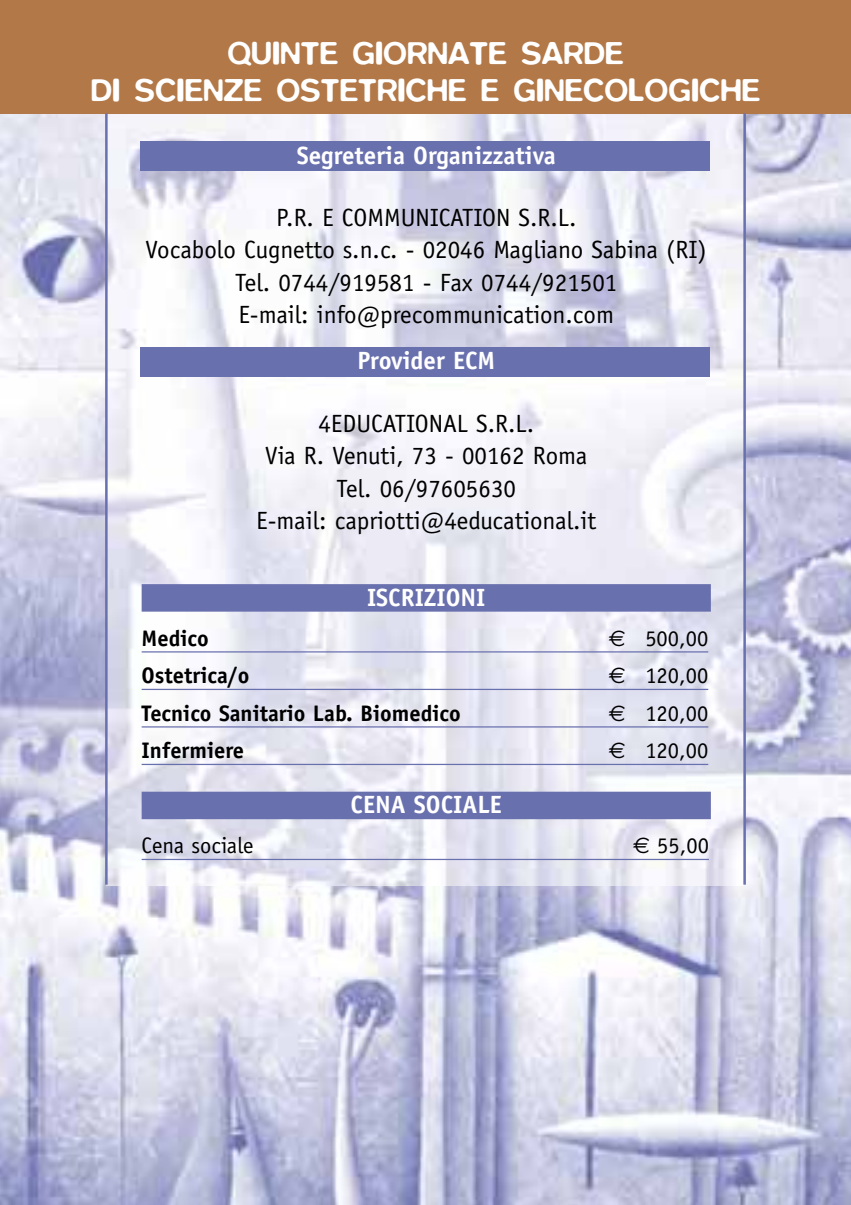
<style>
.page{position:relative;width:851px;height:1205px;background:#fff}
.page>*{position:absolute;margin:0;border:0;box-sizing:border-box;transform-origin:0 0}
.t1{font:500 42.5px "Blur";color:#fff}
.t2{font:500 32.5px/37.5px "Blur";color:#fff;text-align:center}
.t3{font:25px/32.5px "Officina Sans";color:#000;text-align:center}
.t4{font:700 25px "Officina Sans";color:#fff}
.t5{font:500 25px "Blur";color:#fff}
.t6{font:700 22.5px "Officina Sans";color:#000}
.t7{font:22.5px "Officina Sans";color:#000}
.s1{font-family:"Euro Sans"}
</style>
<div class="page">
<img style="left:0;top:113px;width:850px;height:1092px">
<img style="left:106px;top:113px;width:637px;height:772px">
<div style="left:0;top:0;width:850px;height:113px;background:#b37847"></div>
<div style="left:140px;top:142px;width:569px;height:29px;background:#6970ae"></div>
<div style="left:140px;top:347px;width:569px;height:30px;background:#6970ae"></div>
<div style="left:142px;top:584px;width:568px;height:28px;background:#6970ae"></div>
<hr style="left:142px;top:651px;width:566px;height:1px;background:#6970ae">
<hr style="left:142px;top:689px;width:566px;height:1px;background:#6970ae">
<hr style="left:142px;top:726px;width:566px;height:1px;background:#6970ae">
<hr style="left:142px;top:764px;width:566px;height:1px;background:#6970ae">
<div style="left:142px;top:792px;width:568px;height:27px;background:#6970ae"></div>
<hr style="left:142px;top:859px;width:566px;height:1px;background:#6970ae">
<hr style="left:105px;top:113px;width:3px;height:771px;background:#6970ae">
<hr style="left:743px;top:113px;width:2px;height:771px;background:#6970ae">
<h2 class="t2" style="left:91px;top:37px;width:670px">QUINTE GIORNATE SARDE<br>DI SCIENZE OSTETRICHE E GINECOLOGICHE</h2>
<h1 class="t1" style="left:189px;top:43px;width:473px">Corso di Aggiornamento</h1>
<p class="t5" style="left:127px;top:90px;width:598px">Terze Giornate Algheresi di Ginecologia e Ostetricia</p>
<p class="t4" style="left:296px;top:146px;width:260px">Segreteria Organizzativa</p>
<p class="t3" style="left:146px;top:203px;width:562px">P.R. E COMMUNICATION S.R.L.<br>Vocabolo Cugnetto s.n.c. - 02046 Magliano Sabina (RI)<br>Tel. 0744/919581 - Fax 0744/921501<br>E-mail: info@precommunication.com</p>
<p class="t4" style="left:357px;top:351px;width:139px">Provider ECM</p>
<h1 class="t1" style="left:161px;top:57px;width:529px">PROGRAMMA SCIENTIFICO</h1>
<p class="t3" style="left:256px;top:409px;width:341px">4EDUCATIONAL S.R.L.<br>Via R. Venuti, 73 - 00162 Roma<br>Tel. 06/97605630<br>E-mail: capriotti@4educational.it</p>
<p class="t4" style="left:367px;top:587px;width:120px">ISCRIZIONI</p>
<p class="t6" style="left:142px;top:629px;width:69px">Medico</p>
<p class="t7" style="left:608px;top:629px;width:101px"><span class="s1">€</span> 500,00</p>
<p class="t6" style="left:142px;top:667px;width:109px">Ostetrica/o</p>
<p class="t7" style="left:608px;top:667px;width:101px"><span class="s1">€</span> 120,00</p>
<p class="t6" style="left:142px;top:704px;width:320px">Tecnico Sanitario Lab. Biomedico</p>
<p class="t7" style="left:608px;top:704px;width:101px"><span class="s1">€</span> 120,00</p>
<p class="t6" style="left:142px;top:742px;width:104px">Infermiere</p>
<p class="t7" style="left:608px;top:742px;width:101px"><span class="s1">€</span> 120,00</p>
<p class="t4" style="left:350px;top:795px;width:153px">CENA SOCIALE</p>
<p class="t7" style="left:142px;top:837px;width:113px">Cena sociale</p>
<p class="t7" style="left:633px;top:837px;width:77px"><span class="s1">€</span> 55,00</p>
</div>
